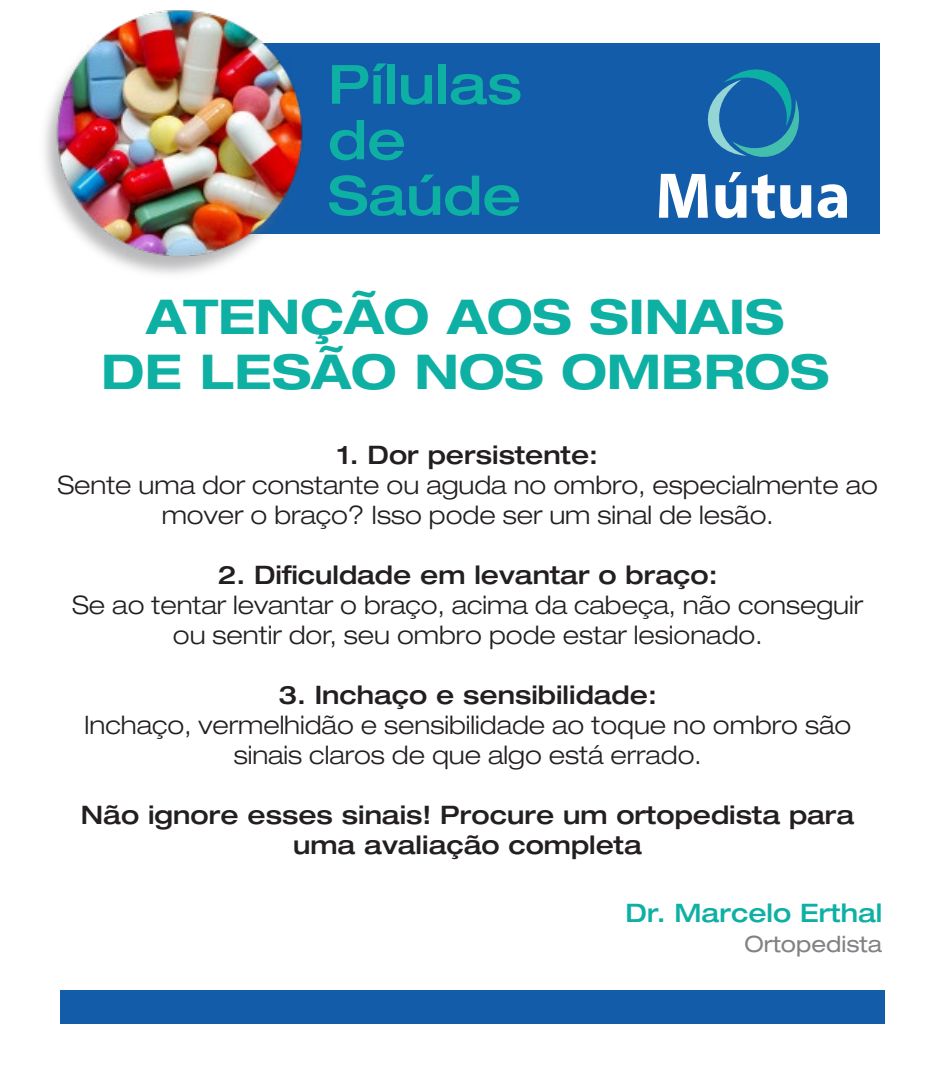
<style>
.page{position:relative;width:935px;height:1066px;background:#fff}
.page>*{position:absolute;margin:0;border:0;box-sizing:border-box;transform-origin:0 0}
.t1{font:500 expanded 54px/55.5px "Helvetica Neue LT Std";color:#0fb0a4}
.t2{font:700 expanded 48px/55.5px "Helvetica Neue LT Std";color:#0fb0a4;text-align:center}
.t3{font:300 expanded 25.5px/30px "Helvetica Neue LT Std";color:#231f20;text-align:center}
.t4{font:500 expanded 25.5px/30px "Helvetica Neue LT Std";color:#231f20;text-align:center}
.t5{font:500 expanded 25.5px "Helvetica Neue LT Std";color:#0fb0a4}
.t6{font:expanded 22.5px "Helvetica Neue LT Std";color:#808285}
</style>
<div class="page">
<div style="left:160px;top:43px;width:719px;height:190px;background:#135ca9"></div>
<img style="left:44px;top:100px;width:301px;height:174px">
<div style="left:60px;top:989px;width:825px;height:34px;background:#135ca9"></div>
<svg style="left:658px;top:69px;width:188px;height:149px"></svg>
<img style="left:54px;top:10px;width:257px;height:258px">
<h1 class="t1" style="left:328px;top:55px;width:195px">Pílulas de<br>Saúde</h1>
<h2 class="t2" style="left:101px;top:287px;width:729px">ATENÇÃO AOS SINAIS<br>DE LESÃO NOS OMBROS</h2>
<p class="t4" style="left:337px;top:439px;width:262px">1. Dor persistente:</p>
<p class="t3" style="left:57px;top:469px;width:821px">Sente uma dor constante ou aguda no ombro, especialmente ao mover o braço? Isso pode ser um sinal de lesão.</p>
<p class="t4" style="left:218px;top:559px;width:501px">2. Dificuldade em levantar o braço:</p>
<p class="t3" style="left:72px;top:589px;width:792px">Se ao tentar levantar o braço, acima da cabeça, não conseguir ou sentir dor, seu ombro pode estar lesionado.</p>
<p class="t4" style="left:278px;top:679px;width:380px">3. Inchaço e sensibilidade:</p>
<p class="t3" style="left:84px;top:709px;width:768px">Inchaço, vermelhidão e sensibilidade ao toque no ombro são sinais claros de que algo está errado.</p>
<p class="t4" style="left:81px;top:799px;width:774px">Não ignore esses sinais! Procure um ortopedista para uma avaliação completa</p>
<p class="t5" style="left:625px;top:897px;width:258px">Dr. Marcelo Erthal</p>
<p class="t6" style="left:744px;top:930px;width:139px">Ortopedista</p>
</div>
